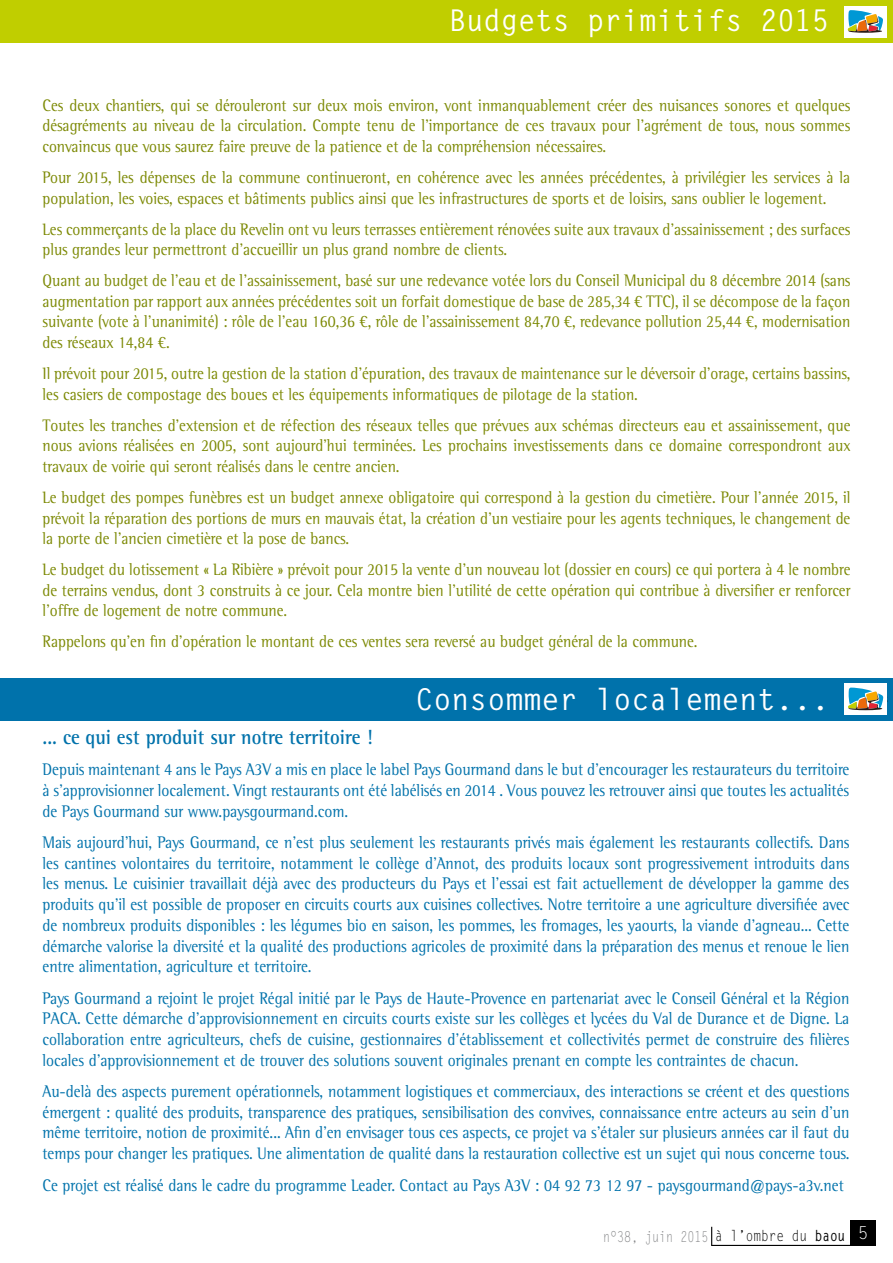
<style>
.page{position:relative;width:893px;height:1263px;background:#fff}
.page>*{position:absolute;margin:0;border:0;box-sizing:border-box;transform-origin:0 0}
.t1{font:700 30px "Letter Gothic Std";color:#fff}
.t2{font:700 30px "Letter Gothic Std";color:#fff;scale:.96 1}
.t3{font:700 21px "Rotis Semi Serif Std";color:#0072ab;scale:.89 1}
.t4{font:17.25px/20.7px "Rotis Semi Serif Std";color:#0072ab;text-align:justify;scale:.89 1}
.t5{font:17.1px/20.5px "Rotis Semi Serif Std";color:#7c8904;text-align:justify;scale:.89 1}
.t6{font:15px "Letter Gothic Std";color:#87888a;scale:.78 1}
.s1{color:#000}
.s2{font-weight:700;color:#000}
</style>
<div class="page">
<div style="left:0;top:0;width:893px;height:43px;background:#c0ce00"></div>
<div style="left:844px;top:6px;width:43px;height:32px;background:#fff"></div>
<svg style="left:848px;top:10px;width:35px;height:23px"></svg>
<div style="left:850px;top:1220px;width:26px;height:25px;background:#000"></div>
<hr style="left:711px;top:1245px;width:165px;height:1px;background:#000">
<svg style="left:711px;top:1227px;width:1px;height:18px"></svg>
<div style="left:0;top:678px;width:893px;height:42px;background:#0072ab"></div>
<div style="left:844px;top:683px;width:43px;height:32px;background:#fff"></div>
<svg style="left:848px;top:688px;width:35px;height:22px"></svg>
<h1 class="t2" style="left:449px;top:2px;width:398px">Budgets primitifs 2015</h1>
<p class="t5" style="left:43px;top:95px;width:909px">Ces deux chantiers, qui se dérouleront sur deux mois environ, vont inmanquablement créer des nuisances sonores et quelques désagréments au niveau de la circulation. Compte tenu de l’importance de ces travaux pour l’agrément de tous, nous sommes convaincus que vous saurez faire preuve de la patience et de la compréhension nécessaires.</p>
<p class="t5" style="left:43px;top:167px;width:909px">Pour 2015, les dépenses de la commune continueront, en cohérence avec les années précédentes, à privilégier les services à la population, les voies, espaces et bâtiments publics ainsi que les infrastructures de sports et de loisirs, sans oublier le logement.</p>
<p class="t5" style="left:43px;top:219px;width:909px">Les commerçants de la place du Revelin ont vu leurs terrasses entièrement rénovées suite aux travaux d’assainissement ; des surfaces plus grandes leur permettront d’accueillir un plus grand nombre de clients.</p>
<p class="t5" style="left:43px;top:270px;width:909px">Quant au budget de l’eau et de l’assainissement, basé sur une redevance votée lors du Conseil Municipal du 8 décembre 2014 (sans augmentation par rapport aux années précédentes soit un forfait domestique de base de 285,34 € TTC), il se décompose de la façon suivante (vote à l’unanimité) : rôle de l’eau 160,36 €, rôle de l’assainissement 84,70 €, redevance pollution 25,44 €, modernisation des réseaux 14,84 €.</p>
<p class="t5" style="left:43px;top:363px;width:909px">Il prévoit pour 2015, outre la gestion de la station d’épuration, des travaux de maintenance sur le déversoir d’orage, certains bassins, les casiers de compostage des boues et les équipements informatiques de pilotage de la station.</p>
<p class="t5" style="left:43px;top:415px;width:909px">Toutes les tranches d’extension et de réfection des réseaux telles que prévues aux schémas directeurs eau et assainissement, que nous avions réalisées en 2005, sont aujourd’hui terminées. Les prochains investissements dans ce domaine correspondront aux travaux de voirie qui seront réalisés dans le centre ancien.</p>
<p class="t5" style="left:43px;top:487px;width:909px">Le budget des pompes funèbres est un budget annexe obligatoire qui correspond à la gestion du cimetière. Pour l’année 2015, il prévoit la réparation des portions de murs en mauvais état, la création d’un vestiaire pour les agents techniques, le changement de la porte de l’ancien cimetière et la pose de bancs.</p>
<p class="t5" style="left:43px;top:559px;width:909px">Le budget du lotissement « La Ribière » prévoit pour 2015 la vente d’un nouveau lot (dossier en cours) ce qui portera à 4 le nombre de terrains vendus, dont 3 construits à ce jour. Cela montre bien l’utilité de cette opération qui contribue à diversifier er renforcer l’offre de logement de notre commune.</p>
<p class="t5" style="left:43px;top:631px;width:738px">Rappelons qu’en fin d’opération le montant de ces ventes sera reversé au budget général de la commune.</p>
<h1 class="t1" style="left:415px;top:681px;width:416px">Consommer localement...</h1>
<p class="t3" style="left:43px;top:724px;width:372px">... ce qui est produit sur notre territoire !</p>
<p class="t4" style="left:43px;top:759px;width:908px">Depuis maintenant 4 ans le Pays A3V a mis en place le label Pays Gourmand dans le but d’encourager les restaurateurs du territoire à s’approvisionner localement. Vingt restaurants ont été labélisés en 2014 . Vous pouvez les retrouver ainsi que toutes les actualités de Pays Gourmand sur www.paysgourmand.com.</p>
<p class="t4" style="left:43px;top:832px;width:908px">Mais aujourd’hui, Pays Gourmand, ce n’est plus seulement les restaurants privés mais également les restaurants collectifs. Dans les cantines volontaires du territoire, notamment le collège d’Annot, des produits locaux sont progressivement introduits dans les menus. Le cuisinier travaillait déjà avec des producteurs du Pays et l’essai est fait actuellement de développer la gamme des produits qu’il est possible de proposer en circuits courts aux cuisines collectives. Notre territoire a une agriculture diversifiée avec de nombreux produits disponibles : les légumes bio en saison, les pommes, les fromages, les yaourts, la viande d’agneau... Cette démarche valorise la diversité et la qualité des productions agricoles de proximité dans la préparation des menus et renoue le lien entre alimentation, agriculture et territoire.</p>
<p class="t4" style="left:43px;top:987px;width:908px">Pays Gourmand a rejoint le projet Régal initié par le Pays de Haute-Provence en partenariat avec le Conseil Général et la Région PACA. Cette démarche d’approvisionnement en circuits courts existe sur les collèges et lycées du Val de Durance et de Digne. La collaboration entre agriculteurs, chefs de cuisine, gestionnaires d’établissement et collectivités permet de construire des filières locales d’approvisionnement et de trouver des solutions souvent originales prenant en compte les contraintes de chacun.</p>
<p class="t4" style="left:43px;top:1081px;width:908px">Au-delà des aspects purement opérationnels, notamment logistiques et commerciaux, des interactions se créent et des questions émergent : qualité des produits, transparence des pratiques, sensibilisation des convives, connaissance entre acteurs au sein d’un même territoire, notion de proximité... Afin d’en envisager tous ces aspects, ce projet va s’étaler sur plusieurs années car il faut du temps pour changer les pratiques. Une alimentation de qualité dans la restauration collective est un sujet qui nous concerne tous.</p>
<p class="t4" style="left:43px;top:1174px;width:902px">Ce projet est réalisé dans le cadre du programme Leader. Contact au Pays A3V : 04 92 73 12 97 - paysgourmand@pays-a3v.net</p>
<p class="t6" style="left:603px;top:1228px;width:342px">n°38, juin 2015 <span class="s1">à l’ombre du</span> <span class="s2">baou</span> <sup>5</sup></p>
</div>
